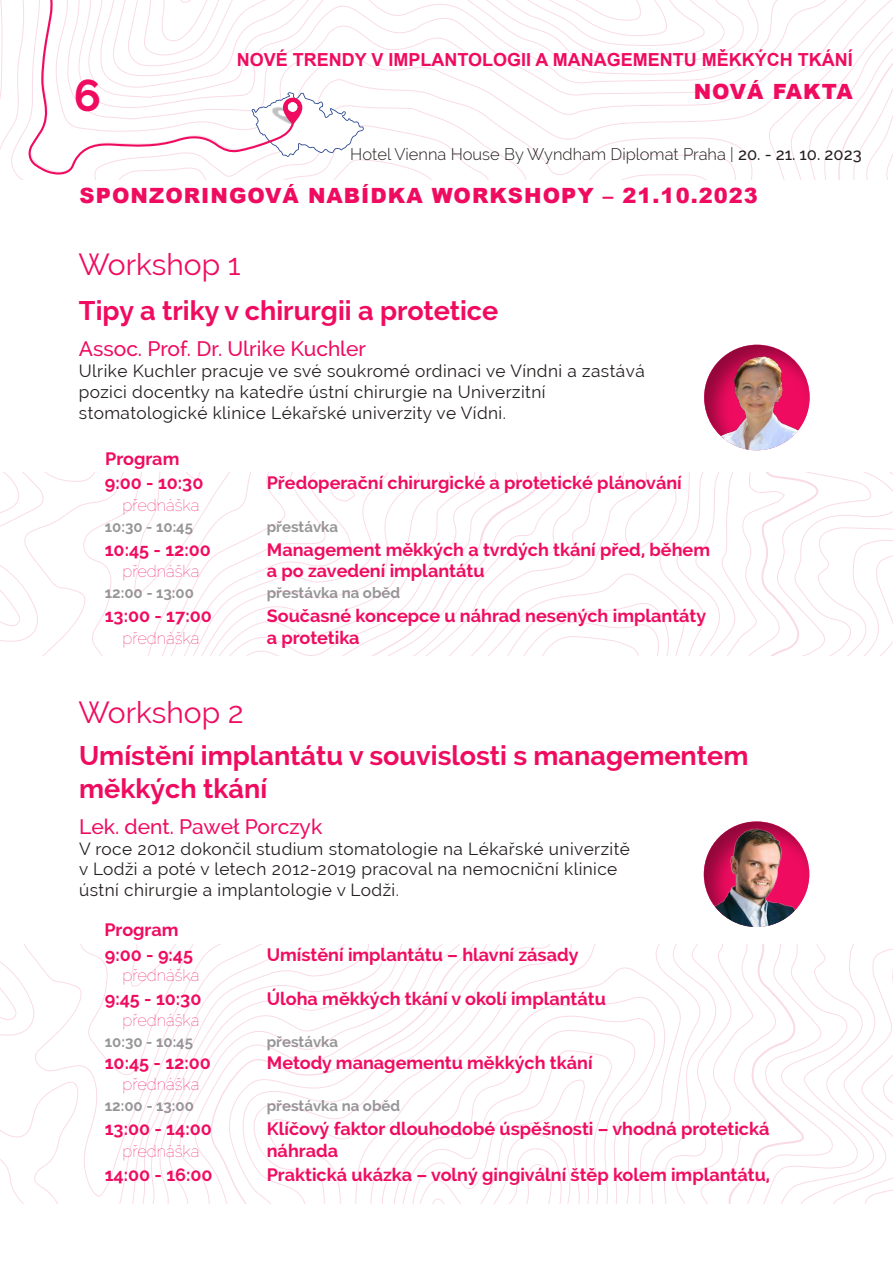
<style>
.page{position:relative;width:893px;height:1263px;background:#fff}
.page>*{position:absolute;margin:0;border:0;box-sizing:border-box;transform-origin:0 0}
.t1{font:700 45px "Raleway";color:#ef0c60}
.t2{font:30px "Raleway";color:#ef0c60}
.t3{font:700 27px/32.4px "Raleway";color:#ef0c60}
.t4{font:900 21px "Arial";letter-spacing:.05em;color:#ef0c60}
.t5{font:500 21px "Raleway";color:#ef0c60}
.t6{font:700 18px "Raleway";color:#ef0c60}
.t7{font:700 18px "Arial";color:#ef0c60}
.t8{font:17.25px/20.7px "Raleway";letter-spacing:.025em;color:#241f1f}
.t9{font:300 16.5px "Raleway";color:#241f1f}
.t10{font:100 16.5px "Raleway";color:#ef1663}
.t11{font:100 16.5px "Raleway";color:#ef0c60}
.t12{font:700 15px "Raleway";color:#969698}
.s1{font-weight:500}
</style>
<div class="page">
<svg style="left:704px;top:345px;width:106px;height:89px"></svg>
<img style="left:704px;top:822px;width:105px;height:105px">
<svg style="left:0;top:945px;width:893px;height:258px"></svg>
<svg style="left:0;top:472px;width:893px;height:183px"></svg>
<img style="left:719px;top:346px;width:79px;height:104px">
<svg style="left:0;top:0;width:27px;height:179px"></svg>
<svg style="left:95px;top:0;width:798px;height:179px"></svg>
<div style="left:288px;top:102px;width:9px;height:10px;background:#fff;border-radius:50%"></div>
<svg style="left:27px;top:0;width:269px;height:178px"></svg>
<p class="t7" style="left:237px;top:48px;width:618px">NOVÉ TRENDY V IMPLANTOLOGII A MANAGEMENTU MĚKKÝCH TKÁNÍ</p>
<h1 class="t1" style="left:74px;top:69px;width:29px">6</h1>
<p class="t4" style="left:694px;top:76px;width:161px">NOVÁ FAKTA</p>
<p class="t9" style="left:350px;top:144px;width:513px">Hotel Vienna House By Wyndham Diplomat Praha | <span class="s1">20. - 21. 10. 2023</span></p>
<p class="t4" style="left:80px;top:180px;width:680px">SPONZORINGOVÁ NABÍDKA WORKSHOPY – 21.10.2023</p>
<h2 class="t2" style="left:78px;top:247px;width:164px">Workshop 1</h2>
<h3 class="t3" style="left:79px;top:295px;width:421px">Tipy a triky v chirurgii a protetice</h3>
<p class="t5" style="left:79px;top:337px;width:289px">Assoc. Prof. Dr. Ulrike Kuchler</p>
<p class="t8" style="left:79px;top:361px;width:567px">Ulrike Kuchler pracuje ve své soukromé ordinaci ve Víndni a zastává pozici docentky na katedře ústní chirurgie na Univerzitní stomatologické klinice Lékařské univerzity ve Vídni.</p>
<p class="t6" style="left:105px;top:449px;width:76px">Program</p>
<p class="t6" style="left:105px;top:472px;width:100px">9:00 - 10:30</p>
<p class="t6" style="left:267px;top:472px;width:416px">Předoperační chirurgické a protetické plánování</p>
<p class="t10" style="left:123px;top:495px;width:78px">přednáška</p>
<p class="t12" style="left:105px;top:518px;width:90px">10:30 - 10:45</p>
<p class="t12" style="left:267px;top:518px;width:73px">přestávka</p>
<p class="t6" style="left:105px;top:539px;width:108px">10:45 - 12:00</p>
<p class="t6" style="left:267px;top:539px;width:445px">Management měkkých a tvrdých tkání před, během</p>
<p class="t11" style="left:123px;top:562px;width:78px">přednáška</p>
<p class="t6" style="left:267px;top:561px;width:219px">a po zavedení implantátu</p>
<p class="t12" style="left:105px;top:584px;width:91px">12:00 - 13:00</p>
<p class="t12" style="left:267px;top:584px;width:135px">přestávka na oběd</p>
<p class="t6" style="left:105px;top:606px;width:109px">13:00 - 17:00</p>
<p class="t6" style="left:267px;top:606px;width:441px">Současné koncepce u náhrad nesených implantáty</p>
<p class="t10" style="left:123px;top:628px;width:78px">přednáška</p>
<p class="t6" style="left:267px;top:627px;width:94px">a protetika</p>
<h2 class="t2" style="left:78px;top:695px;width:167px">Workshop 2</h2>
<h3 class="t3" style="left:79px;top:740px;width:671px">Umístění implantátu v souvislosti s managementem měkkých tkání</h3>
<p class="t5" style="left:79px;top:814px;width:245px">Lek. dent. Paweł Porczyk</p>
<p class="t8" style="left:79px;top:838px;width:552px">V roce 2012 dokončil studium stomatologie na Lékařské univerzitě v Lodži a poté v letech 2012-2019 pracoval na nemocniční klinice ústní chirurgie a implantologie v Lodži.</p>
<p class="t6" style="left:104px;top:919px;width:76px">Program</p>
<p class="t6" style="left:105px;top:944px;width:90px">9:00 - 9:45</p>
<p class="t6" style="left:267px;top:944px;width:313px">Umístění implantátu – hlavní zásady</p>
<p class="t10" style="left:123px;top:965px;width:78px">přednáška</p>
<p class="t6" style="left:105px;top:988px;width:98px">9:45 - 10:30</p>
<p class="t6" style="left:267px;top:988px;width:341px">Úloha měkkých tkání v okolí implantátu</p>
<p class="t10" style="left:123px;top:1011px;width:78px">přednáška</p>
<p class="t12" style="left:105px;top:1033px;width:90px">10:30 - 10:45</p>
<p class="t12" style="left:267px;top:1033px;width:73px">přestávka</p>
<p class="t6" style="left:105px;top:1052px;width:108px">10:45 - 12:00</p>
<p class="t6" style="left:267px;top:1052px;width:327px">Metody managementu měkkých tkání</p>
<p class="t11" style="left:123px;top:1075px;width:78px">přednáška</p>
<p class="t12" style="left:105px;top:1097px;width:91px">12:00 - 13:00</p>
<p class="t12" style="left:267px;top:1097px;width:135px">přestávka na oběd</p>
<p class="t6" style="left:105px;top:1119px;width:109px">13:00 - 14:00</p>
<p class="t6" style="left:267px;top:1119px;width:504px">Klíčový faktor dlouhodobé úspěšnosti – vhodná protetická</p>
<p class="t10" style="left:123px;top:1141px;width:78px">přednáška</p>
<p class="t6" style="left:267px;top:1140px;width:73px">náhrada</p>
<p class="t6" style="left:105px;top:1164px;width:109px">14:00 - 16:00</p>
<p class="t6" style="left:267px;top:1164px;width:505px">Praktická ukázka – volný gingivální štěp kolem implantátu,</p>
</div>
